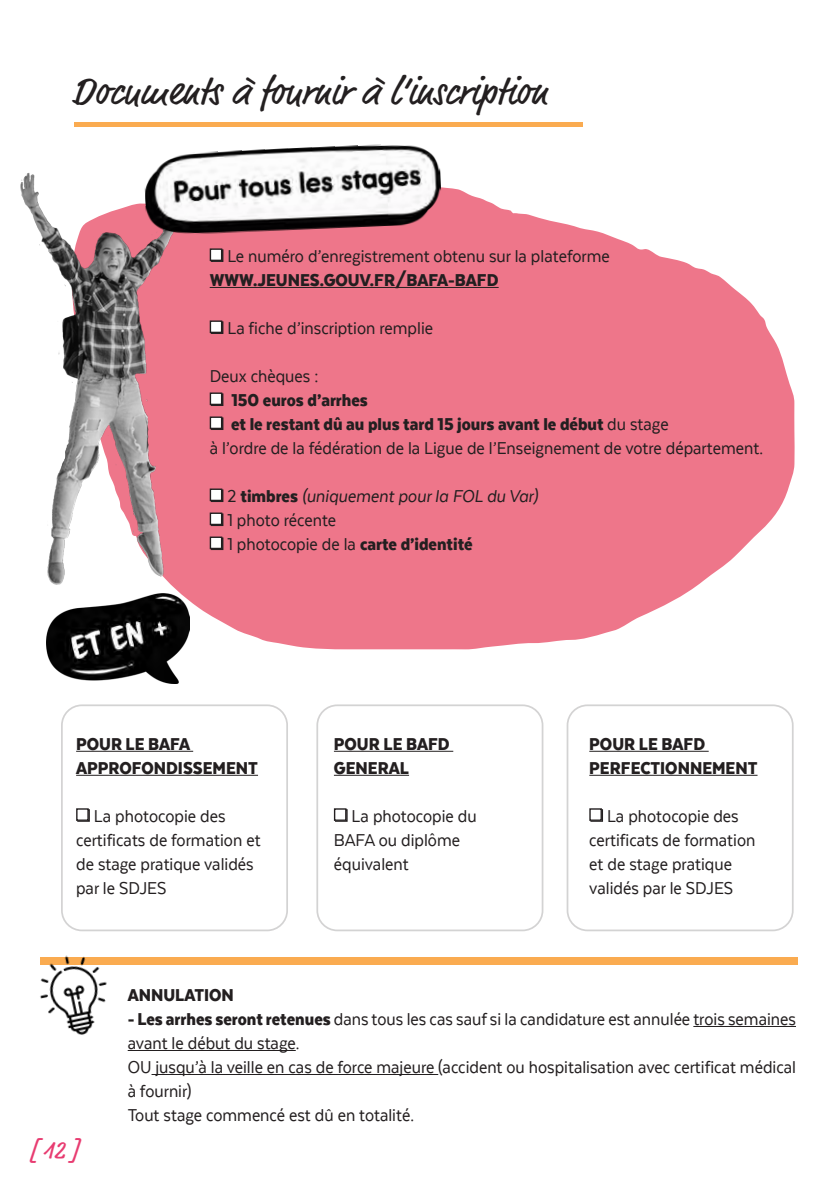
<style>
.page{position:relative;width:840px;height:1191px;background:#fff}
.page>*{position:absolute;margin:0;border:0;box-sizing:border-box;transform-origin:0 0}
.t1{font:40px "Market Pro";color:#231f20}
.t2{font:24.6px "Market Pro";color:#e83c71}
.t3{font:20px/24px "Texta Narrow";color:#231f20}
.t4{font:900 20px/24px "Texta Narrow";color:#231f20}
.s1{font-weight:400}
.s2{font-weight:900}
.s3{font-style:italic}
</style>
<div class="page">
<svg style="left:252px;top:187px;width:542px;height:462px;fill:#ee768a"></svg>
<div style="left:74px;top:122px;width:508px;height:5px;background:#faab50"></div>
<img style="left:20px;top:173px;width:232px;height:465px">
<hr style="left:209px;top:287px;width:289px;height:1px;background:#231f20">
<div style="left:211px;top:249px;width:12px;height:13px;border:1px solid #231f20"></div>
<div style="left:210px;top:249px;width:11px;height:11px;background:#fff"></div>
<div style="left:209px;top:248px;width:13px;height:13px;border:1px solid #231f20"></div>
<div style="left:211px;top:321px;width:12px;height:13px;border:1px solid #231f20"></div>
<div style="left:210px;top:321px;width:11px;height:11px;background:#fff"></div>
<div style="left:209px;top:320px;width:13px;height:13px;border:1px solid #231f20"></div>
<div style="left:211px;top:393px;width:12px;height:13px;border:1px solid #231f20"></div>
<div style="left:210px;top:393px;width:11px;height:11px;background:#fff"></div>
<div style="left:209px;top:392px;width:13px;height:13px;border:1px solid #231f20"></div>
<div style="left:211px;top:417px;width:12px;height:13px;border:1px solid #231f20"></div>
<div style="left:210px;top:417px;width:11px;height:11px;background:#fff"></div>
<div style="left:209px;top:416px;width:13px;height:13px;border:1px solid #231f20"></div>
<div style="left:211px;top:489px;width:12px;height:13px;border:1px solid #231f20"></div>
<div style="left:210px;top:489px;width:11px;height:11px;background:#fff"></div>
<div style="left:209px;top:488px;width:13px;height:13px;border:1px solid #231f20"></div>
<div style="left:211px;top:513px;width:12px;height:13px;border:1px solid #231f20"></div>
<div style="left:210px;top:513px;width:11px;height:11px;background:#fff"></div>
<div style="left:209px;top:512px;width:13px;height:13px;border:1px solid #231f20"></div>
<div style="left:211px;top:537px;width:12px;height:13px;border:1px solid #231f20"></div>
<div style="left:210px;top:537px;width:11px;height:11px;background:#fff"></div>
<div style="left:209px;top:536px;width:13px;height:13px;border:1px solid #231f20"></div>
<hr style="left:693px;top:1026px;width:102px;height:1px;background:#231f20">
<hr style="left:128px;top:1050px;width:167px;height:1px;background:#231f20">
<hr style="left:151px;top:1074px;width:287px;height:1px;background:#231f20">
<div style="left:40px;top:957px;width:757px;height:7px;background:#faab50"></div>
<img style="left:40px;top:955px;width:84px;height:80px">
<img style="left:143px;top:144px;width:299px;height:92px">
<div style="left:61px;top:704px;width:227px;height:227px;border:2px solid #231f20;border-radius:20px"></div>
<div style="left:316px;top:704px;width:227px;height:227px;border:2px solid #231f20;border-radius:20px"></div>
<div style="left:566px;top:704px;width:227px;height:227px;border:2px solid #231f20;border-radius:20px"></div>
<hr style="left:76px;top:750px;width:117px;height:1px;background:#231f20">
<hr style="left:76px;top:774px;width:182px;height:1px;background:#231f20">
<div style="left:77px;top:809px;width:13px;height:12px;border:1px solid #231f20"></div>
<div style="left:77px;top:809px;width:11px;height:11px;background:#fff"></div>
<div style="left:76px;top:808px;width:13px;height:13px;border:1px solid #231f20"></div>
<hr style="left:334px;top:750px;width:119px;height:1px;background:#231f20">
<hr style="left:334px;top:774px;width:75px;height:1px;background:#231f20">
<div style="left:335px;top:809px;width:12px;height:12px;border:1px solid #231f20"></div>
<div style="left:334px;top:809px;width:11px;height:11px;background:#fff"></div>
<div style="left:334px;top:808px;width:12px;height:13px;border:1px solid #231f20"></div>
<hr style="left:589px;top:750px;width:119px;height:1px;background:#231f20">
<hr style="left:589px;top:774px;width:168px;height:1px;background:#231f20">
<div style="left:590px;top:809px;width:12px;height:12px;border:1px solid #231f20"></div>
<div style="left:589px;top:809px;width:12px;height:11px;background:#fff"></div>
<div style="left:589px;top:808px;width:12px;height:13px;border:1px solid #231f20"></div>
<img style="left:47px;top:593px;width:143px;height:90px">
<h1 class="t1" style="left:72px;top:64px;width:476px">Documents à fournir à l’inscription</h1>
<p class="t3" style="left:227px;top:244px;width:384px">Le numéro d’enregistrement obtenu sur la plateforme</p>
<p class="t4" style="left:209px;top:268px;width:290px">WWW.JEUNES.GOUV.FR/BAFA-BAFD</p>
<p class="t3" style="left:227px;top:316px;width:207px">La fiche d’inscription remplie</p>
<p class="t3" style="left:209px;top:364px;width:110px">Deux chèques :</p>
<p class="t4" style="left:231px;top:388px;width:138px">150 euros d’arrhes</p>
<p class="t4" style="left:231px;top:412px;width:439px">et le restant dû au plus tard 15 jours avant le début <span class="s1">du stage</span></p>
<p class="t3" style="left:209px;top:436px;width:554px">à l’ordre de la fédération de la Ligue de l’Enseignement de votre département.</p>
<p class="t3" style="left:227px;top:484px;width:312px">2 <span class="s2">timbres</span> <span class="s3">(uniquement pour la FOL du Var)<br></span>1 photo récente<br>1 photocopie de la <span class="s2">carte d’identité</span></p>
<p class="t4" style="left:76px;top:731px;width:183px">POUR LE BAFA<br>APPROFONDISSEMENT</p>
<p class="t3" style="left:76px;top:803px;width:186px;text-indent:18px">La photocopie des certificats de formation et de stage pratique validés par le SDJES</p>
<p class="t4" style="left:334px;top:731px;width:117px">POUR LE BAFD<br>GENERAL</p>
<p class="t3" style="left:334px;top:803px;width:144px;text-indent:18px">La photocopie du<br>BAFA ou diplôme équivalent</p>
<p class="t4" style="left:589px;top:731px;width:170px">POUR LE BAFD<br>PERFECTIONNEMENT</p>
<p class="t3" style="left:589px;top:803px;width:168px;text-indent:18px">La photocopie des certificats de formation et de stage pratique validés par le SDJES</p>
<p class="t2" style="left:29px;top:1133px;width:51px">[ 12 ]</p>
<p class="t4" style="left:128px;top:982px;width:108px">ANNULATION</p>
<p class="t3" style="left:128px;top:1006px;width:669px"><span class="s2">- Les arrhes seront retenues</span> dans tous les cas sauf si la candidature est annulée trois semaines avant le début du stage.<br>OU jusqu’à la veille en cas de force majeure (accident ou hospitalisation avec certificat médical à fournir)<br>Tout stage commencé est dû en totalité.</p>
</div>
